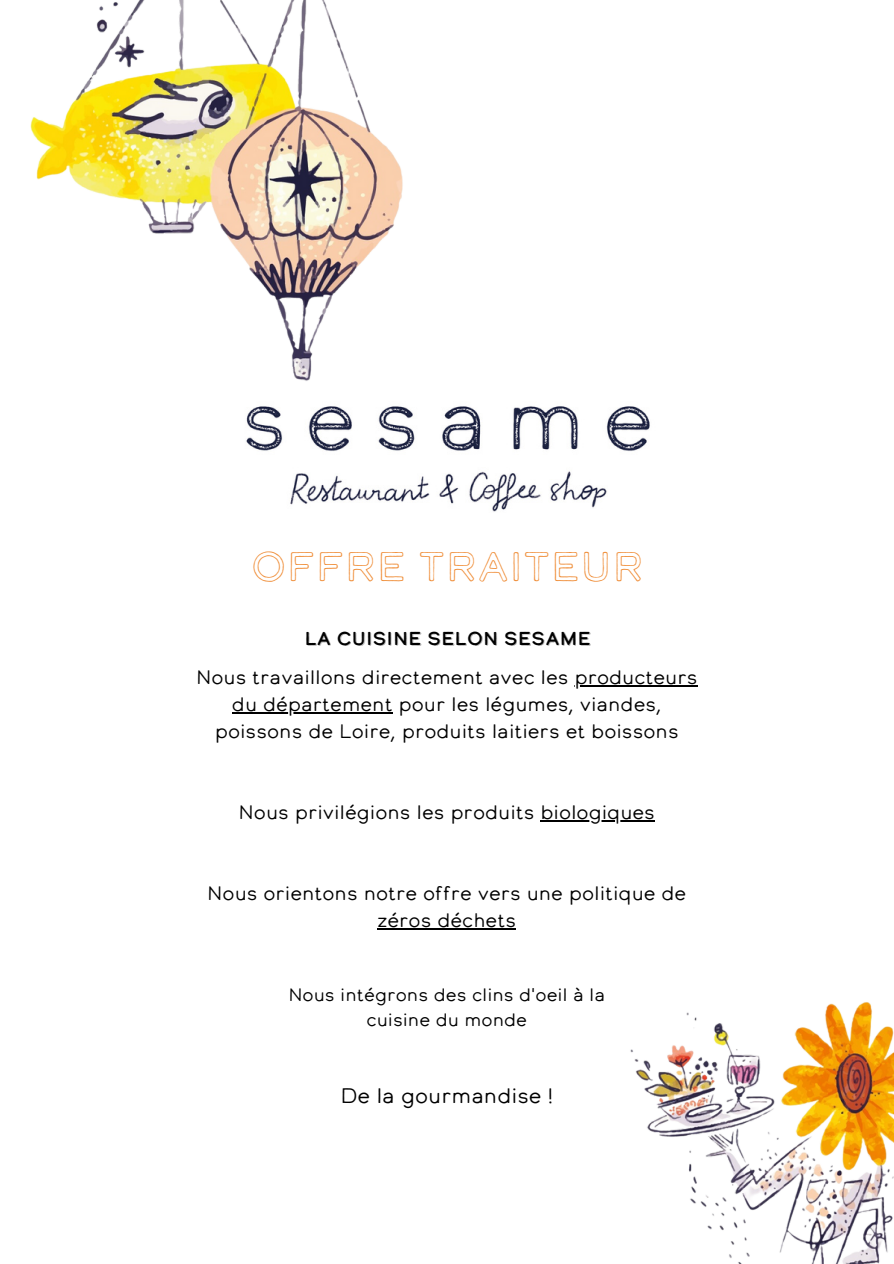
<style>
.page{position:relative;width:894px;height:1264px;background:#fff}
.page>*{position:absolute;margin:0;border:0;box-sizing:border-box;transform-origin:0 0}
.t1{font:41.1px "Calder Dark Outline";color:#ef8b34}
.t2{font:21px "Calder LC";color:#000}
.t3{font:19.5px/27px "Calder LC";color:#000;text-align:center}
.t4{font:18.6px "Calder Dark Shadow";color:#000}
.t5{font:18px "Calder LC";color:#000}
</style>
<div class="page">
<img style="left:246px;top:406px;width:404px;height:106px">
<hr style="left:574px;top:685px;width:123px;height:1px;background:#000">
<hr style="left:232px;top:712px;width:160px;height:1px;background:#000">
<hr style="left:540px;top:820px;width:115px;height:1px;background:#000">
<hr style="left:377px;top:928px;width:139px;height:1px;background:#000">
<img style="left:30px;top:0;width:393px;height:412px">
<img style="left:630px;top:1002px;width:263px;height:261px">
<p class="t1" style="left:251px;top:549px;width:394px">OFFRE TRAITEUR</p>
<h2 class="t4" style="left:304px;top:630px;width:288px">LA CUISINE SELON SESAME</h2>
<h1 class="t3" style="left:196px;top:665px;width:503px">Nous travaillons directement avec les producteurs</h1>
<h2 class="t3" style="left:215px;top:692px;width:465px">du département pour les légumes, viandes, poissons de Loire, produits laitiers et boissons</h2>
<h2 class="t3" style="left:238px;top:800px;width:418px">Nous privilégions les produits biologiques</h2>
<h2 class="t3" style="left:207px;top:881px;width:480px">Nous orientons notre offre vers une politique de</h2>
<h2 class="t3" style="left:377px;top:908px;width:140px">zéros déchets</h2>
<h2 class="t5" style="left:288px;top:987px;width:318px">Nous intégrons des clins d'oeil à la</h2>
<p class="t5" style="left:366px;top:1012px;width:162px">cuisine du monde</p>
<p class="t2" style="left:340px;top:1086px;width:214px">De la gourmandise !</p>
</div>
